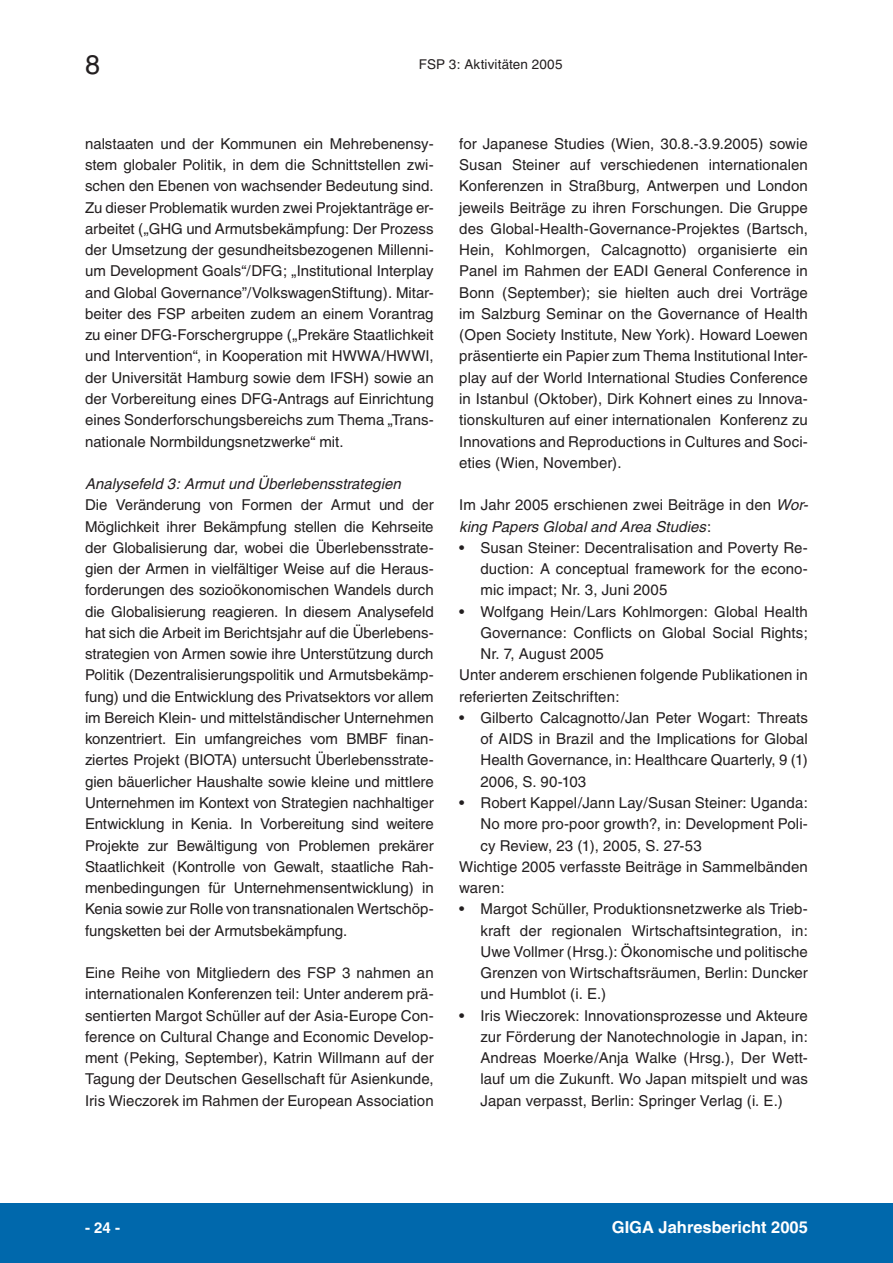
<style>
.page{position:relative;width:893px;height:1263px;background:#fff}
.page>*{position:absolute;margin:0;border:0;box-sizing:border-box;transform-origin:0 0}
.t1{font:27px "Helvetica";color:#231f20}
.t2{font:700 16.5px "Helvetica";color:#fff}
.t3{font:15px/21.3px "Helvetica";letter-spacing:.005em;color:#231f20;text-align:justify}
.t4{font:italic 15px "Helvetica";letter-spacing:.005em;color:#231f20}
.t5{font:700 15px "Helvetica";color:#fff}
.t6{font:13.5px "Helvetica";letter-spacing:.01em;color:#231f20}
.s1{font-style:italic}
</style>
<div class="page">
<div style="left:0;top:1203px;width:893px;height:60px;background:#0068ac"></div>
<h1 class="t1" style="left:85px;top:49px;width:17px">8</h1>
<p class="t6" style="left:419px;top:56px;width:145px">FSP 3: Aktivitäten 2005</p>
<p class="t3" style="left:85px;top:133px;width:350px">nalstaaten und der Kommunen ein Mehrebenensy&shy;stem globaler Politik, in dem die Schnittstellen zwi&shy;schen den Ebenen von wachsender Bedeutung sind.<br>Zu dieser Problematik wurden zwei Projektanträge er&shy;arbeitet („GHG und Armutsbekämpfung: Der Prozess der Umsetzung der gesundheitsbezogenen Millenni&shy;um Development Goals“/DFG; „Institutional Interplay and Global Governance”/VolkswagenStiftung). Mitar&shy;beiter des FSP arbeiten zudem an einem Vorantrag zu einer DFG-Forschergruppe („Prekäre Staatlichkeit und Intervention“, in Kooperation mit HWWA/HWWI, der Universität Hamburg sowie dem IFSH) sowie an der Vorbereitung eines DFG-Antrags auf Einrichtung eines Sonderforschungsbereichs zum Thema „Trans&shy;nationale Normbildungsnetzwerke“ mit.</p>
<p class="t4" style="left:85px;top:475px;width:317px">Analysefeld 3: Armut und Überlebensstrategien</p>
<p class="t3" style="left:85px;top:494px;width:350px">Die Veränderung von Formen der Armut und der Möglichkeit ihrer Bekämpfung stellen die Kehrseite der Globalisierung dar, wobei die Überlebensstrate&shy;gien der Armen in vielfältiger Weise auf die Heraus&shy;forderungen des sozioökonomischen Wandels durch die Globalisierung reagieren. In diesem Analysefeld hat sich die Arbeit im Berichtsjahr auf die Überlebens&shy;strategien von Armen sowie ihre Unterstützung durch Politik (Dezentralisierungspolitik und Armutsbekämp&shy;fung) und die Entwicklung des Privatsektors vor allem im Bereich Klein- und mittelständischer Unternehmen konzentriert. Ein umfangreiches vom BMBF finan&shy;ziertes Projekt (BIOTA) untersucht Überlebensstrate&shy;gien bäuerlicher Haushalte sowie kleine und mittlere Unternehmen im Kontext von Strategien nachhaltiger Entwicklung in Kenia. In Vorbereitung sind weitere Projekte zur Bewältigung von Problemen prekärer Staatlichkeit (Kontrolle von Gewalt, staatliche Rah&shy;menbedingungen für Unternehmensentwicklung) in Kenia sowie zur Rolle von transnationalen Wertschöp&shy;fungsketten bei der Armutsbekämpfung.</p>
<p class="t3" style="left:85px;top:962px;width:350px">Eine Reihe von Mitgliedern des FSP 3 nahmen an internationalen Konferenzen teil: Unter anderem prä&shy;sentierten Margot Schüller auf der Asia-Europe Con&shy;ference on Cultural Change and Economic Develop&shy;ment (Peking, September), Katrin Willmann auf der Tagung der Deutschen Gesellschaft für Asienkunde, Iris Wieczorek im Rahmen der European Association</p>
<p class="t3" style="left:459px;top:133px;width:350px">for Japanese Studies (Wien, 30.8.-3.9.2005) sowie Susan Steiner auf verschiedenen internationalen Konferenzen in Straßburg, Antwerpen und London jeweils Beiträge zu ihren Forschungen. Die Gruppe des Global-Health-Governance-Projektes (Bartsch, Hein, Kohlmorgen, Calcagnotto) organisierte ein Panel im Rahmen der EADI General Conference in Bonn (September); sie hielten auch drei Vorträge im Salzburg Seminar on the Governance of Health (Open Society Institute, New York). Howard Loewen präsentierte ein Papier zum Thema Institutional Inter&shy;play auf der World International Studies Conference in Istanbul (Oktober), Dirk Kohnert eines zu Innova&shy;tionskulturen auf einer internationalen Konferenz zu Innovations and Reproductions in Cultures and Soci&shy;eties (Wien, November).</p>
<p class="t3" style="left:459px;top:494px;width:351px">Im Jahr 2005 erschienen zwei Beiträge in den <span class="s1">Wor&shy;king Papers Global and Area Studies</span>:</p>
<p class="t3" style="left:480px;top:537px;width:329px;text-indent:-21px">• Susan Steiner: Decentralisation and Poverty Re&shy;duction: A conceptual framework for the econo&shy;mic impact; Nr. 3, Juni 2005</p>
<p class="t3" style="left:459px;top:601px;width:350px">• Wolfgang Hein/Lars Kohlmorgen: Global Health</p>
<p class="t3" style="left:480px;top:622px;width:329px">Governance: Conflicts on Global Social Rights;</p>
<p class="t3" style="left:480px;top:643px;width:125px">Nr. 7, August 2005</p>
<p class="t3" style="left:459px;top:664px;width:350px">Unter anderem erschienen folgende Publikationen in</p>
<p class="t3" style="left:459px;top:686px;width:162px">referierten Zeitschriften:</p>
<p class="t3" style="left:480px;top:707px;width:329px;text-indent:-21px">• Gilberto Calcagnotto/Jan Peter Wogart: Threats of AIDS in Brazil and the Implications for Global Health Governance, in: Healthcare Quarterly, 9 (1)<br>2006, S. 90-103</p>
<p class="t3" style="left:459px;top:792px;width:350px">• Robert Kappel/Jann Lay/Susan Steiner: Uganda:</p>
<p class="t3" style="left:480px;top:813px;width:329px">No more pro-poor growth?, in: Development Poli-</p>
<p class="t3" style="left:480px;top:834px;width:223px">cy Review, 23 (1), 2005, S. 27-53</p>
<p class="t3" style="left:459px;top:856px;width:350px">Wichtige 2005 verfasste Beiträge in Sammelbänden</p>
<p class="t3" style="left:459px;top:877px;width:47px">waren:</p>
<p class="t3" style="left:480px;top:898px;width:329px;text-indent:-21px">• Margot Schüller, Produktionsnetzwerke als Trieb&shy;kraft der regionalen Wirtschaftsintegration, in:<br>Uwe Vollmer (Hrsg.): Ökonomische und politische Grenzen von Wirtschaftsräumen, Berlin: Duncker und Humblot (i. E.)</p>
<p class="t3" style="left:480px;top:1005px;width:329px;text-indent:-21px">• Iris Wieczorek: Innovationsprozesse und Akteure zur Förderung der Nanotechnologie in Japan, in:<br>Andreas Moerke/Anja Walke (Hrsg.), Der Wett&shy;lauf um die Zukunft. Wo Japan mitspielt und was Japan verpasst, Berlin: Springer Verlag (i. E.)</p>
<p class="t5" style="left:85px;top:1219px;width:37px">- 24 -</p>
<p class="t2" style="left:612px;top:1217px;width:198px">GIGA Jahresbericht 2005</p>
</div>
